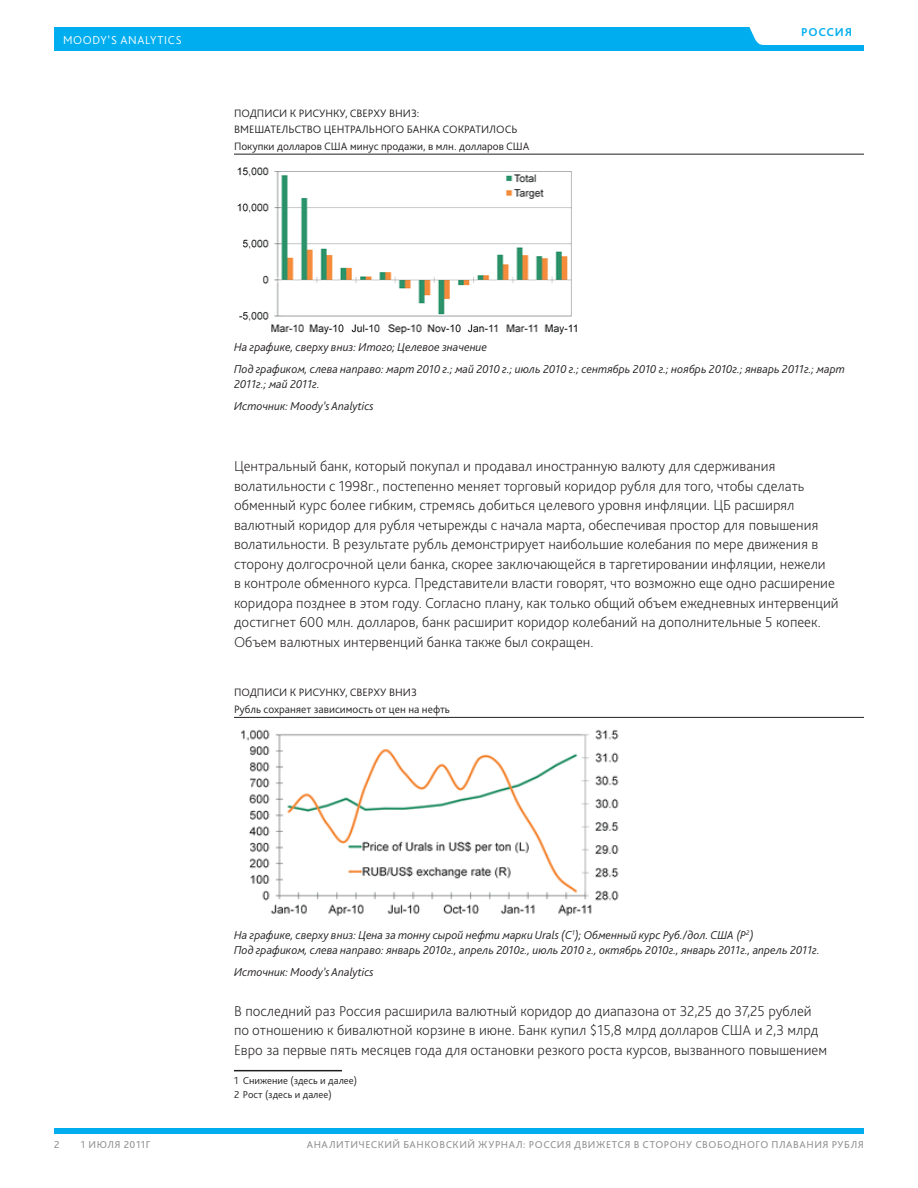
<style>
.page{position:relative;width:918px;height:1188px;background:#fff}
.page>*{position:absolute;margin:0;border:0;box-sizing:border-box;transform-origin:0 0}
.BODY___Text{font:200 15px/19.5px "Bliss Pro";color:#231f20}
.references{font:italic 300 12px/15px "Bliss Pro";color:#231f20}
.BODY___Text-2{font:italic 300 12px "Bliss Pro";color:#231f20}
.t1{font:300 12px "Bliss Pro";letter-spacing:.055em;color:#fff}
.COVER___Descriptor{font:700 12px "Bliss Pro";letter-spacing:.065em;color:#00aeef}
.FIGURE___Body__6_col{font:300 11.25px/16.5px "Bliss Pro";color:#231f20}
.FOLIO{font:10.5px "Bliss Pro";letter-spacing:.055em;color:#919295}
.BODY___Footnote__hal{font:300 10.5px "Bliss Pro";color:#231f20}
</style>
<div class="page">
<svg style="left:54px;top:27px;width:810px;height:24px;background:#19b6f0"></svg>
<div style="left:54px;top:1128px;width:810px;height:6px;background:#00aeef"></div>
<hr style="left:234px;top:154px;width:630px;height:1px;background:#231f20">
<hr style="left:234px;top:717px;width:630px;height:1px;background:#231f20">
<img style="left:237px;top:167px;width:340px;height:168px">
<img style="left:241px;top:729px;width:378px;height:187px">
<hr style="left:234px;top:1070px;width:108px;height:1px;background:#231f20">
<p class="t1" style="left:63px;top:32px;width:120px">MOODY’S ANALYTICS</p>
<p class="FIGURE___Body__6_col" style="left:234px;top:104px;width:297px">ПОДПИСИ К РИСУНКУ, СВЕРХУ ВНИЗ:<br>ВМЕШАТЕЛЬСТВО ЦЕНТРАЛЬНОГО БАНКА СОКРАТИЛОСЬ<br>Покупки долларов США минус продажи, в млн. долларов США</p>
<p class="COVER___Descriptor" style="left:801px;top:25px;width:52px">РОССИЯ</p>
<p class="references" style="left:234px;top:340px;width:255px">На графике, сверху вниз: Итого; Целевое значение</p>
<p class="references" style="left:234px;top:361px;width:612px">Под графиком, слева направо: март 2010 г.; май 2010 г.; июль 2010 г.; сентябрь 2010 г.; ноябрь 2010г.; январь 2011г.; март<br>2011г.; май 2011г.</p>
<p class="references" style="left:234px;top:398px;width:141px">Источник: Moody’s Analytics</p>
<p class="BODY___Text" style="left:234px;top:456px;width:606px">Центральный банк, который покупал и продавал иностранную валюту для сдерживания волатильности с 1998г., постепенно меняет торговый коридор рубля для того, чтобы сделать обменный курс более гибким, стремясь добиться целевого уровня инфляции. ЦБ расширял валютный коридор для рубля четырежды с начала марта, обеспечивая простор для повышения волатильности. В результате рубль демонстрирует наибольшие колебания по мере движения в сторону долгосрочной цели банка, скорее заключающейся в таргетировании инфляции, нежели<br>в контроле обменного курса. Представители власти говорят, что возможно еще одно расширение коридора позднее в этом году. Согласно плану, как только общий объем ежедневных интервенций достигнет 600 млн. долларов, банк расширит коридор колебаний на дополнительные 5 копеек.<br>Объем валютных интервенций банка также был сокращен.</p>
<p class="FIGURE___Body__6_col" style="left:234px;top:684px;width:218px">ПОДПИСИ К РИСУНКУ, СВЕРХУ ВНИЗ<br>Рубль сохраняет зависимость от цен на нефть</p>
<p class="BODY___Text-2" style="left:234px;top:928px;width:521px">На графике, сверху вниз: Цена за тонну сырой нефти марки Urals (С<sup>1</sup>); Обменный курс Руб./дол. США (Р<sup>2</sup>)</p>
<p class="references" style="left:234px;top:943px;width:587px">Под графиком, слева направо: январь 2010г., апрель 2010г., июль 2010 г., октябрь 2010г., январь 2011г., апрель 2011г.</p>
<p class="references" style="left:234px;top:964px;width:141px">Источник: Moody’s Analytics</p>
<p class="BODY___Text" style="left:234px;top:1001px;width:595px">В последний раз Россия расширила валютный коридор до диапазона от 32,25 до 37,25 рублей по отношению к бивалютной корзине в июне. Банк купил $15,8 млрд долларов США и 2,3 млрд<br>Евро за первые пять месяцев года для остановки резкого роста курсов, вызванного повышением</p>
<p class="BODY___Footnote__hal" style="left:234px;top:1074px;width:125px">1 Снижение (здесь и далее)</p>
<p class="BODY___Footnote__hal" style="left:234px;top:1088px;width:99px">2 Рост (здесь и далее)</p>
<p class="FOLIO" style="left:54px;top:1138px;width:7px">2</p>
<p class="FOLIO" style="left:81px;top:1138px;width:71px">1 ИЮЛЯ 2011Г</p>
<p class="FOLIO" style="left:307px;top:1138px;width:559px">АНАЛИТИЧЕСКИЙ БАНКОВСКИЙ ЖУРНАЛ: РОССИЯ ДВИЖЕТСЯ В СТОРОНУ СВОБОДНОГО ПЛАВАНИЯ РУБЛЯ</p>
</div>
